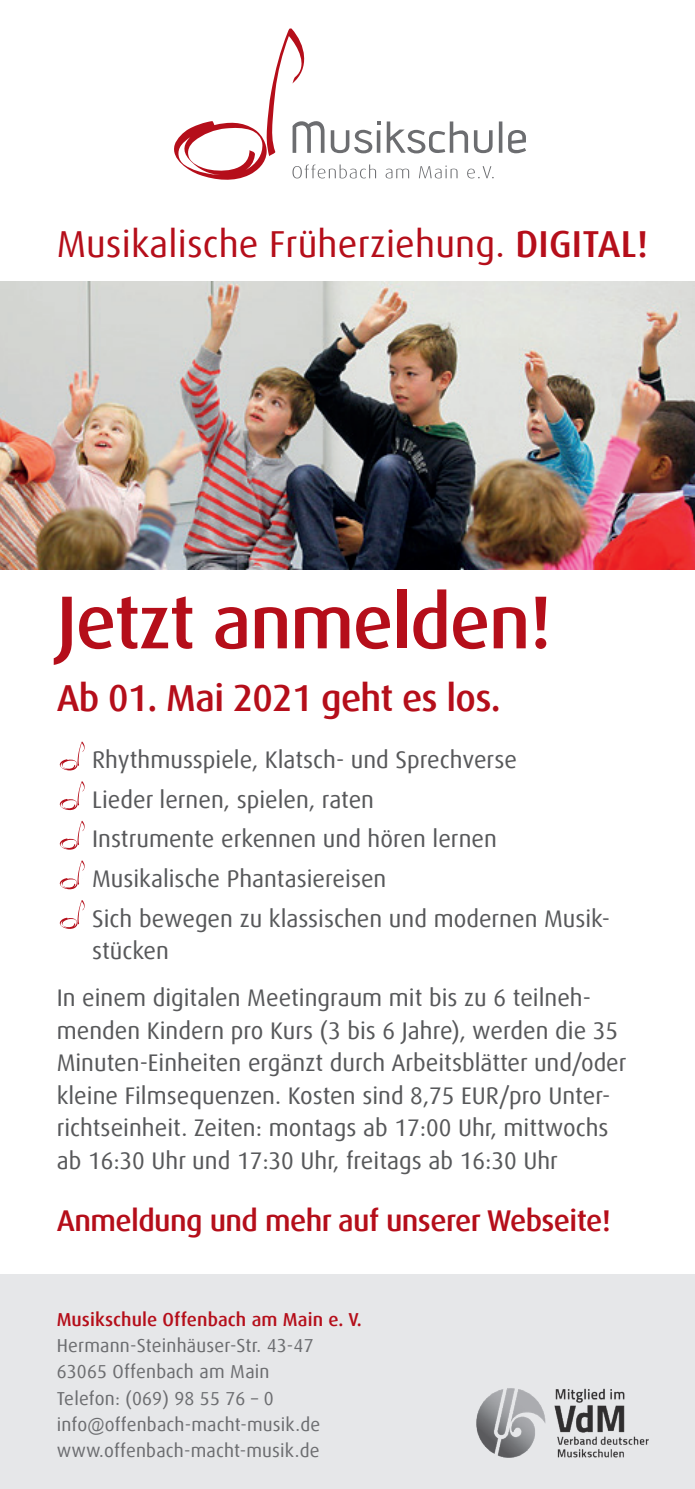
<style>
.page{position:relative;width:695px;height:1489px;background:#fff}
.page>*{position:absolute;margin:0;border:0;box-sizing:border-box;transform-origin:0 0}
.t1{font:500 75px "Dax Offc";letter-spacing:-.02em;color:#b50e1a}
.t2{font:37.5px "Dax Offc";letter-spacing:.005em;color:#b50e1a}
.t3{font:500 37.5px "Dax Offc";letter-spacing:-.02em;color:#b50e1a}
.t4{font:500 30px "Dax Offc";letter-spacing:-.02em;color:#b50e1a}
.t5{font:24px/39.5px "Dax Offc";color:#57585a}
.t6{font:18.75px/26.2px "Dax Offc";letter-spacing:.01em;color:#6c6d70}
.t7{font:500 18.75px "Dax Offc";letter-spacing:.005em;color:#b50e1a}
.s1{font-weight:500}
</style>
<div class="page">
<div style="left:0;top:1274px;width:694px;height:214px;background:#e6e7e9"></div>
<img style="left:476px;top:1388px;width:172px;height:70px">
<svg style="left:174px;top:28px;width:352px;height:152px"></svg>
<svg style="left:59px;top:741px;width:26px;height:30px"></svg>
<svg style="left:59px;top:781px;width:26px;height:29px"></svg>
<svg style="left:59px;top:820px;width:26px;height:30px"></svg>
<svg style="left:59px;top:860px;width:26px;height:29px"></svg>
<svg style="left:59px;top:900px;width:26px;height:29px"></svg>
<img style="left:0;top:282px;width:694px;height:287px">
<h2 class="t2" style="left:57px;top:220px;width:593px">Musikalische Früherziehung. <span class="s1">DIGITAL!</span></h2>
<h1 class="t1" style="left:57px;top:574px;width:496px">Jetzt anmelden!</h1>
<h2 class="t3" style="left:57px;top:674px;width:445px">Ab 01. Mai 2021 geht es los.</h2>
<p class="t5" style="left:92px;top:740px;width:519px">Rhythmusspiele, Klatsch- und Sprechverse<br>Lieder lernen, spielen, raten<br>Instrumente erkennen und hören lernen Musikalische Phantasiereisen<br>Sich bewegen zu klassischen und modernen Musik-</p>
<p class="t5" style="left:57px;top:927px;width:535px;line-height:47px;text-indent:35px">stücken<br>In einem digitalen Meetingraum mit bis zu 6 teilneh-</p>
<p class="t5" style="left:57px;top:1014px;width:571px;line-height:32.5px">menden Kindern pro Kurs (3 bis 6 Jahre), werden die 35<br>Minuten-Einheiten ergänzt durch Arbeitsblätter und/oder kleine Filmsequenzen. Kosten sind 8,75 EUR/pro Unter&shy;richtseinheit. Zeiten: montags ab 17:00 Uhr, mittwochs ab 16:30 Uhr und 17:30 Uhr, freitags ab 16:30 Uhr</p>
<p class="t4" style="left:57px;top:1201px;width:555px">Anmeldung und mehr auf unserer Webseite!</p>
<p class="t7" style="left:57px;top:1307px;width:306px">Musikschule Offenbach am Main e. V.</p>
<p class="t6" style="left:57px;top:1332px;width:265px">Hermann-Steinhäuser-Str. 43-47<br>63065 Offenbach am Main<br>Telefon: (069) 98 55 76 – 0 info@offenbach-macht-musik.de www.offenbach-macht-musik.de</p>
</div>
